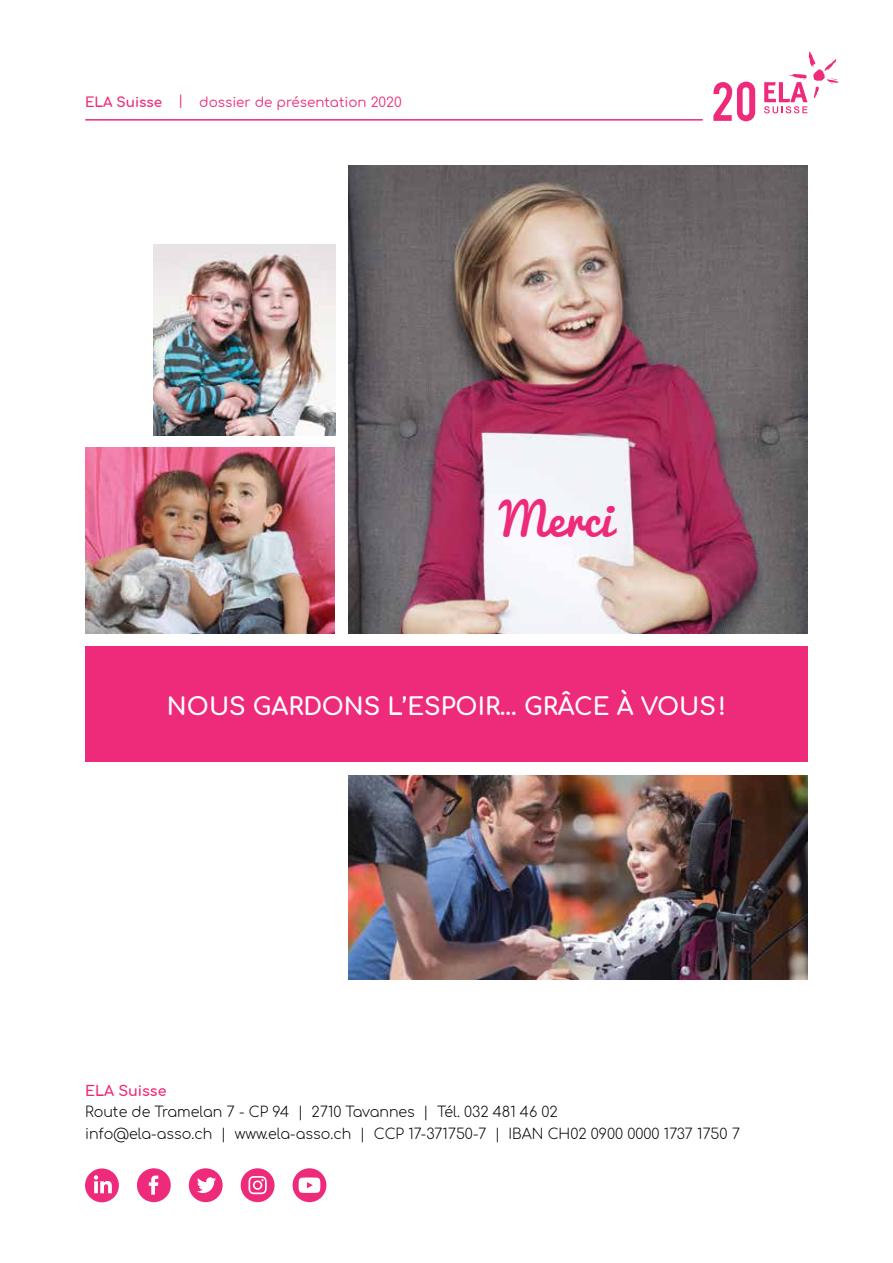
<style>
.page{position:relative;width:893px;height:1263px;background:#fff}
.page>*{position:absolute;margin:0;border:0;box-sizing:border-box;transform-origin:0 0}
.t1{font:45.15px "Pacifico";color:#ee2a7b}
.t2{font:700 24px "Comfortaa";color:#fff}
.t3{font:300 14.25px/21.3px "Comfortaa";color:#000}
.t4{font:700 14.25px "Comfortaa";color:#ee2a7b}
.t5{font:13.5px "Comfortaa";color:#ee2a7b}
.s1{font-weight:700}
</style>
<div class="page">
<hr style="left:86px;top:119px;width:616px;height:2px;background:#ee2a7b">
<svg style="left:764px;top:51px;width:75px;height:62px"></svg>
<svg style="left:713px;top:82px;width:42px;height:39px"></svg>
<div style="left:85px;top:646px;width:723px;height:116px;background:#ee2a7b"></div>
<div style="left:137px;top:1168px;width:34px;height:34px;background:#ee2a7b;border-radius:50%"></div>
<svg style="left:149px;top:1175px;width:9px;height:20px"></svg>
<div style="left:189px;top:1168px;width:34px;height:34px;background:#ee2a7b;border-radius:50%"></div>
<svg style="left:197px;top:1177px;width:19px;height:16px"></svg>
<div style="left:241px;top:1168px;width:34px;height:34px;background:#ee2a7b;border-radius:50%"></div>
<svg style="left:248px;top:1176px;width:19px;height:18px"></svg>
<div style="left:293px;top:1168px;width:33px;height:34px;background:#ee2a7b;border-radius:50%"></div>
<svg style="left:299px;top:1177px;width:21px;height:16px"></svg>
<div style="left:85px;top:1168px;width:34px;height:34px;background:#ee2a7b;border-radius:50%"></div>
<svg style="left:94px;top:1175px;width:18px;height:18px"></svg>
<img style="left:348px;top:166px;width:460px;height:467px">
<img style="left:85px;top:448px;width:250px;height:185px">
<img style="left:154px;top:245px;width:181px;height:190px">
<img style="left:348px;top:775px;width:460px;height:204px">
<p class="t5" style="left:85px;top:90px;width:318px"><span class="s1">ELA Suisse</span> | dossier de présentation 2020</p>
<h1 class="t1" style="left:500px;top:495px;width:114px">Merci</h1>
<h2 class="t2" style="left:167px;top:684px;width:560px">NOUS GARDONS L’ESPOIR… GRÂCE À VOUS!</h2>
<p class="t4" style="left:85px;top:1077px;width:83px">ELA Suisse</p>
<p class="t3" style="left:85px;top:1099px;width:657px">Route de Tramelan 7 - CP 94 | 2710 Tavannes | Tél. 032 481 46 02<br>info@ela-asso.ch | www.ela-asso.ch | CCP 17-371750-7 | IBAN CH02 0900 0000 1737 1750 7</p>
</div>
